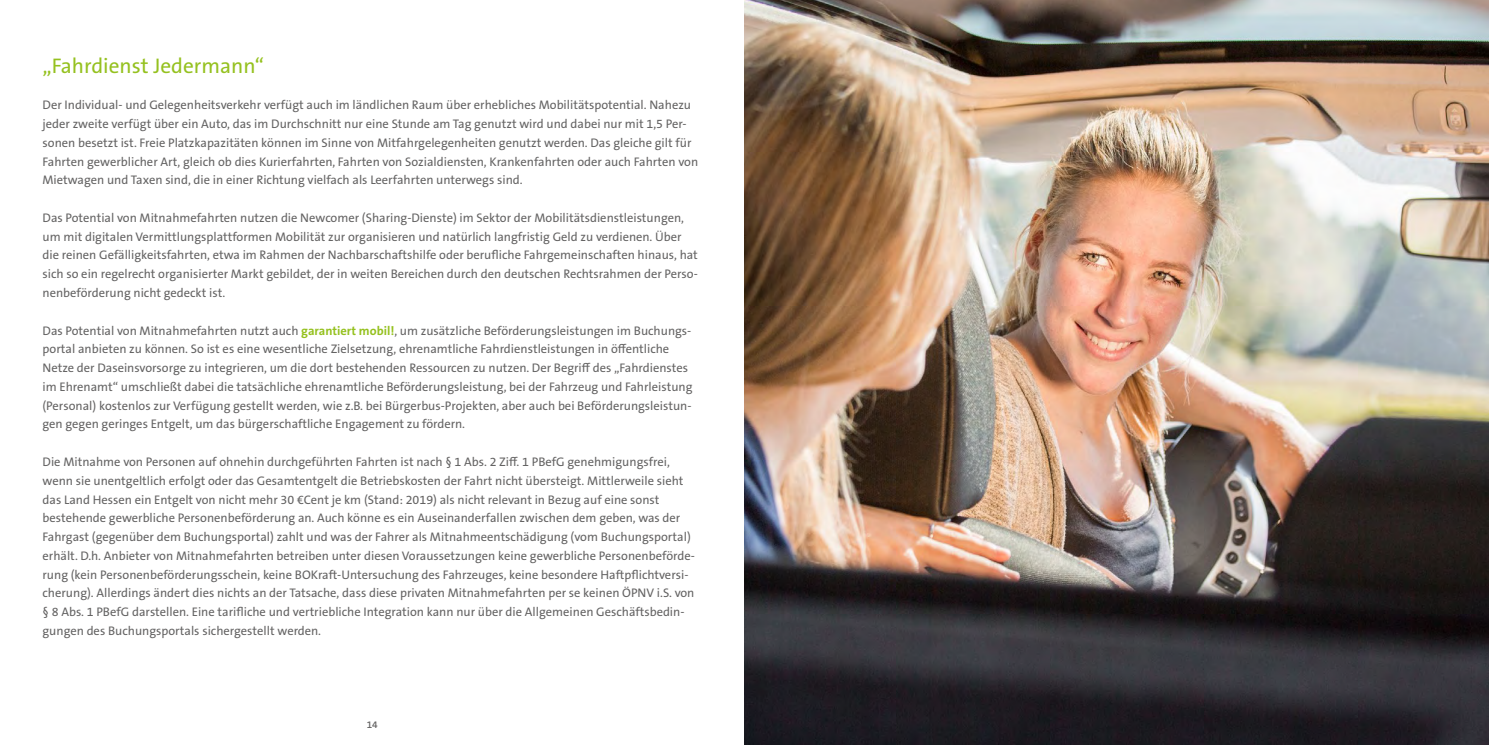
<style>
.page{position:relative;width:1489px;height:745px;background:#fff}
.page>*{position:absolute;margin:0;border:0;box-sizing:border-box;transform-origin:0 0}
.themenueberschrift{font:21.25px "The Sans B W5 Plain";color:#95c11f}
.om_fliesstext{font:12.5px/18.8px "The Sans B W5 Plain";color:#646363}
.t1{font:600 10px "The Sans B W6";color:#646363}
.s1{font-family:"The Sans Os F";font-weight:700;color:#95c11f}
</style>
<div class="page">
<img style="left:744px;top:0;width:744px;height:744px">
<p class="themenueberschrift" style="left:43px;top:52px;width:223px">„Fahrdienst Jedermann“</p>
<p class="om_fliesstext" style="left:43px;top:96px;width:657px">Der Individual- und Gelegenheitsverkehr verfügt auch im ländlichen Raum über erhebliches Mobilitätspotential. Nahezu jeder zweite verfügt über ein Auto, das im Durchschnitt nur eine Stunde am Tag genutzt wird und dabei nur mit 1,5 Per&shy;sonen besetzt ist. Freie Platzkapazitäten können im Sinne von Mitfahrgelegenheiten genutzt werden. Das gleiche gilt für Fahrten gewerblicher Art, gleich ob dies Kurierfahrten, Fahrten von Sozialdiensten, Krankenfahrten oder auch Fahrten von Mietwagen und Taxen sind, die in einer Richtung vielfach als Leerfahrten unterwegs sind.</p>
<p class="om_fliesstext" style="left:43px;top:208px;width:657px">Das Potential von Mitnahmefahrten nutzen die Newcomer (Sharing-Dienste) im Sektor der Mobilitätsdienstleistungen, um mit digitalen Vermittlungsplattformen Mobilität zur organisieren und natürlich langfristig Geld zu verdienen. Über die reinen Gefälligkeitsfahrten, etwa im Rahmen der Nachbarschaftshilfe oder berufliche Fahrgemeinschaften hinaus, hat sich so ein regelrecht organisierter Markt gebildet, der in weiten Bereichen durch den deutschen Rechtsrahmen der Perso&shy;nenbeförderung nicht gedeckt ist.</p>
<p class="om_fliesstext" style="left:43px;top:321px;width:651px">Das Potential von Mitnahmefahrten nutzt auch <span class="s1">garantiert mobil!</span>, um zusätzliche Beförderungsleistungen im Buchungs&shy;portal anbieten zu können. So ist es eine wesentliche Zielsetzung, ehrenamtliche Fahrdienstleistungen in öffentliche Netze der Daseinsvorsorge zu integrieren, um die dort bestehenden Ressourcen zu nutzen. Der Begriff des „Fahrdienstes im Ehrenamt“ umschließt dabei die tatsächliche ehrenamtliche Beförderungsleistung, bei der Fahrzeug und Fahrleistung (Personal) kostenlos zur Verfügung gestellt werden, wie z.B. bei Bürgerbus-Projekten, aber auch bei Beförderungsleistun&shy;gen gegen geringes Entgelt, um das bürgerschaftliche Engagement zu fördern.</p>
<p class="om_fliesstext" style="left:43px;top:452px;width:653px">Die Mitnahme von Personen auf ohnehin durchgeführten Fahrten ist nach § 1 Abs. 2 Ziff. 1 PBefG genehmigungsfrei, wenn sie unentgeltlich erfolgt oder das Gesamtentgelt die Betriebskosten der Fahrt nicht übersteigt. Mittlerweile sieht das Land Hessen ein Entgelt von nicht mehr 30 €Cent je km (Stand: 2019) als nicht relevant in Bezug auf eine sonst bestehende gewerbliche Personenbeförderung an. Auch könne es ein Auseinanderfallen zwischen dem geben, was der Fahrgast (gegenüber dem Buchungsportal) zahlt und was der Fahrer als Mitnahmeentschädigung (vom Buchungsportal) erhält. D.h. Anbieter von Mitnahmefahrten betreiben unter diesen Voraussetzungen keine gewerbliche Personenbeförde&shy;rung (kein Personenbeförderungsschein, keine BOKraft-Untersuchung des Fahrzeuges, keine besondere Haftpflichtversi&shy;cherung). Allerdings ändert dies nichts an der Tatsache, dass diese privaten Mitnahmefahrten per se keinen ÖPNV i.S. von § 8 Abs. 1 PBefG darstellen. Eine tarifliche und vertriebliche Integration kann nur über die Allgemeinen Geschäftsbedin&shy;gungen des Buchungsportals sichergestellt werden.</p>
<p class="t1" style="left:367px;top:718px;width:12px">14</p>
</div>
